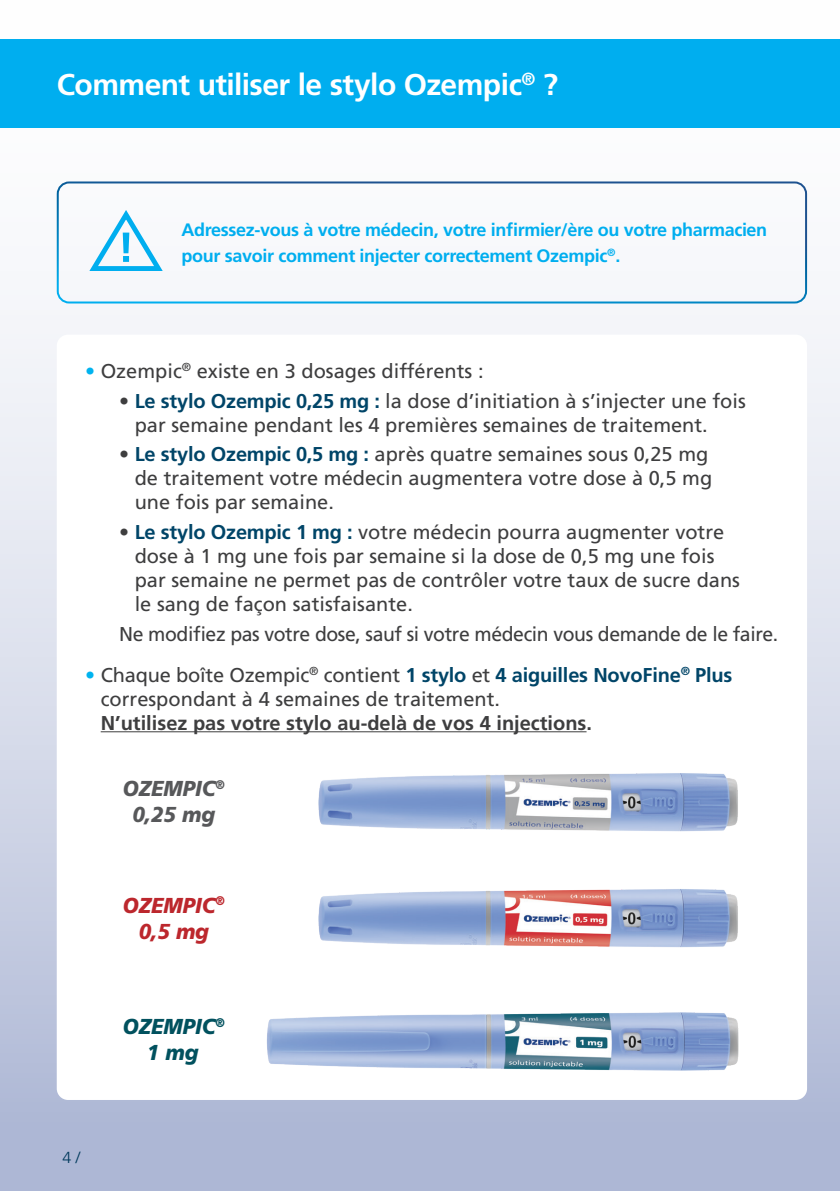
<style>
.page{position:relative;width:840px;height:1191px;background:#fff}
.page>*{position:absolute;margin:0;border:0;box-sizing:border-box;transform-origin:0 0}
.t1{font:700 30px "Frutiger LT Std";letter-spacing:-.02em;color:#fff}
.t2{font:italic 900 21.6px/26px "Frutiger LT Std";color:#57585a;text-align:center;scale:.94 1}
.t3{font:italic 900 21.6px/26px "Frutiger LT Std";color:#bc272d;text-align:center;scale:.94 1}
.t4{font:italic 900 21.6px/26px "Frutiger LT Std";color:#01515e;text-align:center;scale:.94 1}
.t5{font:20px/24px "Frutiger LT Std";color:#3e3e3f}
.t6{font:20px "Frutiger LT Std";letter-spacing:-.02em;color:#3e3e3f}
.t7{font:700 20px "Frutiger LT Std";color:#3e3e3f}
.t8{font:700 18px/26px "Frutiger LT Std";letter-spacing:-.02em;color:#00aeef}
.t9{font:300 16px "Frutiger LT Std";color:#00395c}
.s1{color:#00b3ef}
.s2{font-weight:700;color:#004568}
</style>
<div class="page">
<div style="left:0;top:0;width:839px;height:1191px;background:linear-gradient(to bottom,#fff,#b1bad7)"></div>
<div style="left:57px;top:334px;width:749px;height:766px;background:#fff;border-radius:11px"></div>
<hr style="left:101px;top:731px;width:485px;height:1px;background:#3e3e3f">
<div style="left:0;top:39px;width:839px;height:89px;background:#00aeef"></div>
<div style="left:57px;top:181px;width:749px;height:122px;border:2px solid #fff;border-radius:11px"></div>
<svg style="left:85px;top:208px;width:82px;height:65px"></svg>
<img style="left:267px;top:1012px;width:472px;height:59px">
<img style="left:318px;top:889px;width:420px;height:59px">
<img style="left:318px;top:773px;width:420px;height:59px">
<h1 class="t1" style="left:57px;top:67px;width:502px">Comment utiliser le stylo Ozempic<sup>®</sup> ?</h1>
<p class="t8" style="left:181px;top:217px;width:587px">Adressez-vous à votre médecin, votre infirmier/ère ou votre pharmacien pour savoir comment injecter correctement Ozempic<sup>®</sup>.</p>
<p class="t5" style="left:85px;top:359px;width:399px"><span class="s1">•</span> Ozempic<sup>®</sup> existe en 3 dosages différents :</p>
<p class="t5" style="left:135px;top:389px;width:612px;text-indent:-16px">• <span class="s2">Le stylo Ozempic 0,25 mg :</span> la dose d’initiation à s’injecter une fois par semaine pendant les 4 premières semaines de traitement.</p>
<p class="t5" style="left:135px;top:442px;width:578px;text-indent:-16px">• <span class="s2">Le stylo Ozempic 0,5 mg :</span> après quatre semaines sous 0,25 mg de traitement votre médecin augmentera votre dose à 0,5 mg une fois par semaine.</p>
<p class="t5" style="left:135px;top:520px;width:606px;text-indent:-16px">• <span class="s2">Le stylo Ozempic 1 mg :</span> votre médecin pourra augmenter votre dose à 1 mg une fois par semaine si la dose de 0,5 mg une fois par semaine ne permet pas de contrôler votre taux de sucre dans le sang de façon satisfaisante.</p>
<p class="t6" style="left:119px;top:622px;width:660px">Ne modifiez pas votre dose, sauf si votre médecin vous demande de le faire.</p>
<p class="t5" style="left:101px;top:663px;width:633px;text-indent:-16px"><span class="s1">•</span> Chaque boîte Ozempic<sup>®</sup> contient <span class="s2">1 stylo</span> et <span class="s2">4 aiguilles NovoFine</span><sup>®</sup> <span class="s2">Plus </span>correspondant à 4 semaines de traitement.</p>
<p class="t7" style="left:101px;top:711px;width:492px">N’utilisez pas votre stylo au-delà de vos 4 injections.</p>
<p class="t2" style="left:123px;top:775px;width:110px">OZEMPIC<sup>®<br></sup>0,25 mg</p>
<p class="t3" style="left:123px;top:892px;width:110px">OZEMPIC<sup>®<br></sup>0,5 mg</p>
<p class="t9" style="left:62px;top:1148px;width:19px">4 /</p>
<p class="t4" style="left:123px;top:1013px;width:110px">OZEMPIC<sup>®<br></sup>1 mg</p>
</div>
